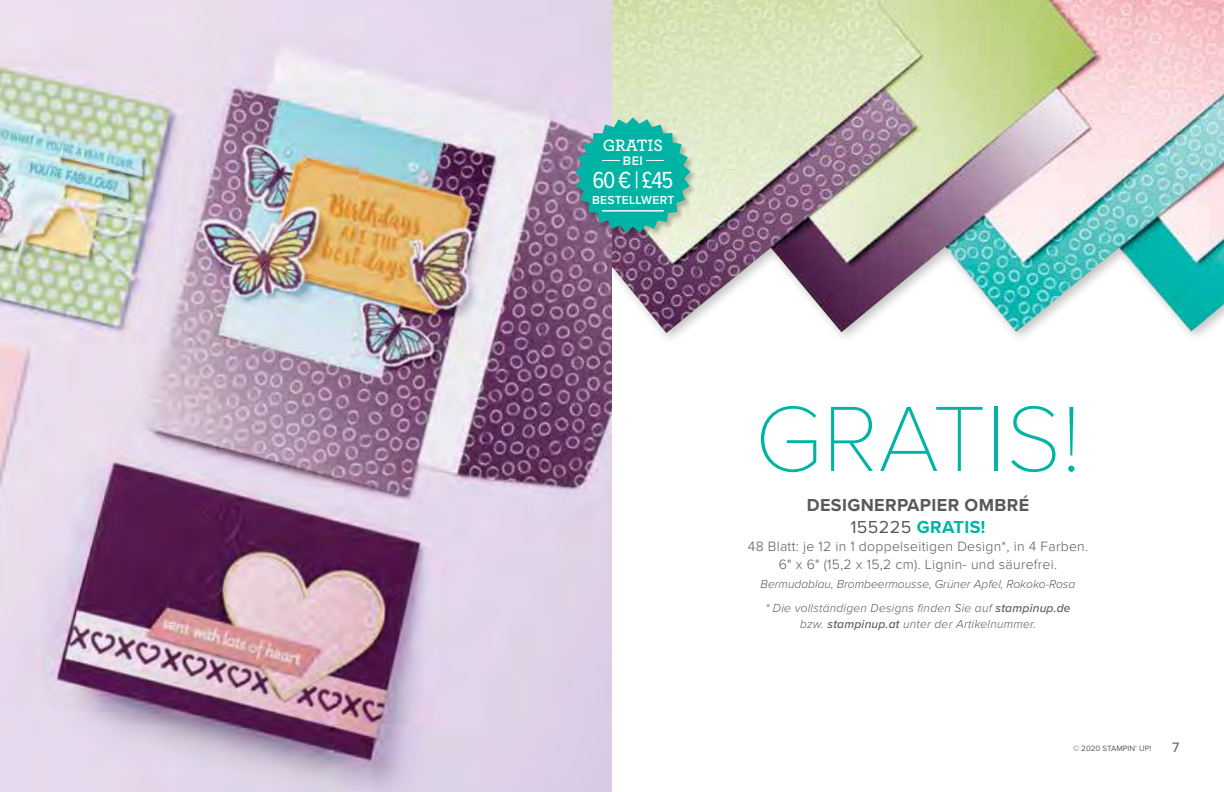
<style>
.page{position:relative;width:1224px;height:792px;background:#fff}
.page>*{position:absolute;margin:0;border:0;box-sizing:border-box;transform-origin:0 0}
.t1{font:100 96px "Proxima Nova T";color:#00b4a5}
.t2{font:24.2px "Proxima Nova Cond";color:#fff}
.t3{font:700 18px/21.6px "Proxima Nova";letter-spacing:.02em;color:#58595b;text-align:center}
.t4{font:600 17.2px "Archer";color:#fff}
.t5{font:300 14px/18px "Proxima Nova";letter-spacing:.02em;color:#58595b;text-align:center}
.t6{font:14px "Proxima Nova";color:#58595b}
.t7{font:600 12.8px "Proxima Nova";color:#fff}
.t8{font:italic 300 12px/24.4px "Proxima Nova";color:#58595b;text-align:center}
.t9{font:italic 300 12px "Proxima Nova";letter-spacing:.02em;color:#58595b}
.t10{font:600 12px "Proxima Nova";letter-spacing:.02em;color:#fff}
.t11{font:8px "Proxima Nova";color:#58595b}
.s1{font-weight:400}
.s2{color:#00b4a5}
.s3{font-weight:500}
</style>
<div class="page">
<img style="left:612px;top:0;width:612px;height:333px">
<img style="left:0;top:0;width:612px;height:792px">
<div style="left:575px;top:117px;width:123px;height:123px;background:#000;opacity:.25"></div>
<svg style="left:575px;top:117px;width:115px;height:116px;background:#3bb3a9"></svg>
<hr style="left:602px;top:160px;width:62px;height:1px;background:#fff">
<hr style="left:602px;top:210px;width:62px;height:1px;background:#fff">
<div style="left:620px;top:155px;width:26px;height:11px;background:#00b4a5"></div>
<h3 class="t4" style="left:603px;top:132px;width:62px">GRATIS</h3>
<p class="t7" style="left:623px;top:151px;width:21px">BEI</p>
<p class="t10" style="left:592px;top:191px;width:84px">BESTELLWERT</p>
<h2 class="t2" style="left:592px;top:162px;width:82px">60 € | £45</h2>
<h1 class="t1" style="left:755px;top:367px;width:328px">GRATIS!</h1>
<h3 class="t3" style="left:807px;top:494px;width:224px">DESIGNERPAPIER OMBRÉ<br><span class="s1">155225</span> <span class="s2">GRATIS!</span></h3>
<p class="t5" style="left:748px;top:536px;width:342px">48 Blatt: je 12 in 1 doppelseitigen Design*, in 4 Farben.<br>6" x 6" (15,2 x 15,2 cm). Lignin- und säurefrei.</p>
<p class="t8" style="left:761px;top:571px;width:316px">Bermudablau, Brombeermousse, Grüner Apfel, Rokoko-Rosa * Die vollständigen Designs finden Sie auf <span class="s3">stampinup.de</span></p>
<p class="t9" style="left:800px;top:615px;width:237px">bzw. <span class="s3">stampinup.at</span> unter der Artikelnummer.</p>
<p class="t11" style="left:1073px;top:742px;width:80px">© 2020 STAMPIN’ UP!</p>
<p class="t6" style="left:1172px;top:737px;width:9px">7</p>
</div>
